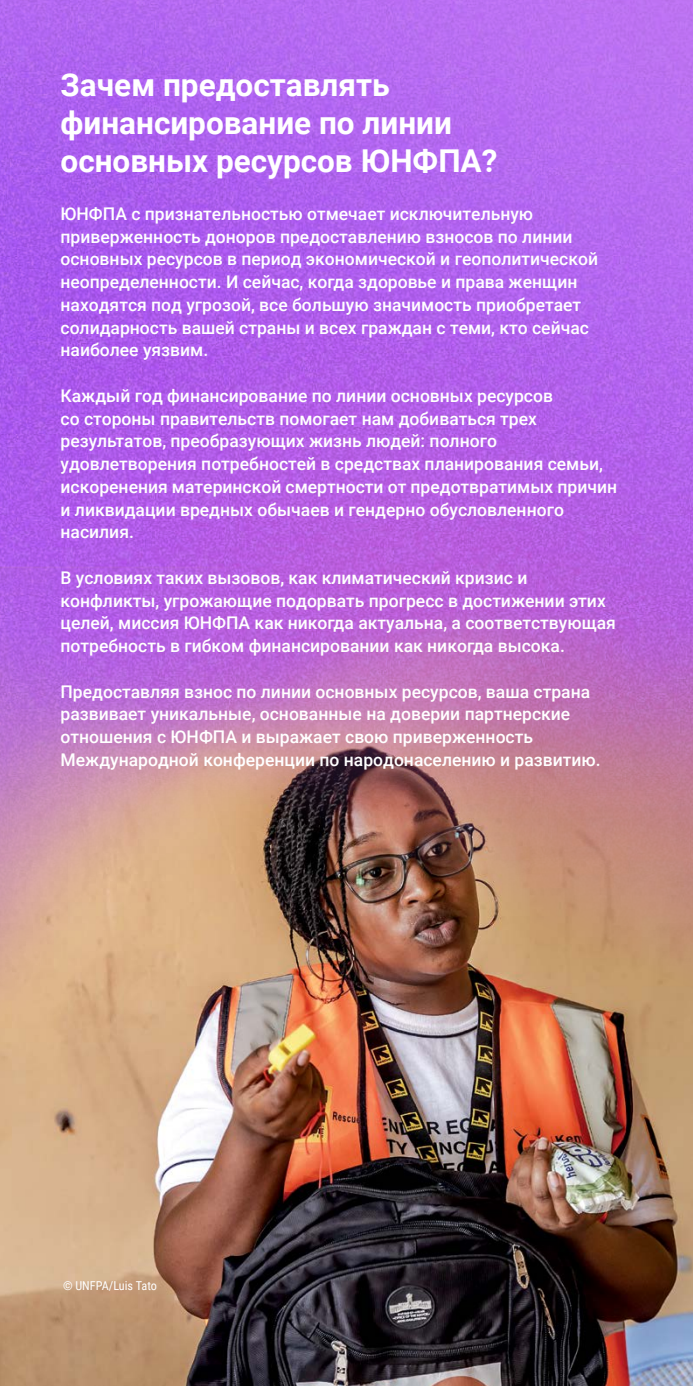
<style>
.page{position:relative;width:693px;height:1386px;background:#fff}
.page>*{position:absolute;margin:0;border:0;box-sizing:border-box;transform-origin:0 0}
.t1{font:700 31.5px/37.8px "Roboto";color:#fff}
.t2{font:500 17.5px/22.8px "Roboto";color:#fff}
.photocred{font:12.25px "Roboto Condensed";color:#fff}
</style>
<div class="page">
<img style="left:0;top:0;width:693px;height:566px">
<img style="left:0;top:566px;width:693px;height:820px">
<img style="left:532px;top:0;width:161px;height:241px">
<p class="t1" style="left:61px;top:65px;width:438px">Зачем предоставлять финансирование по линии основных ресурсов ЮНФПА?</p>
<p class="t2" style="left:61px;top:202px;width:539px">ЮНФПА с признательностью отмечает исключительную приверженность доноров предоставлению взносов по линии основных ресурсов в период экономической и геополитической неопределенности. И сейчас, когда здоровье и права женщин находятся под угрозой, все большую значимость приобретает солидарность вашей страны и всех граждан с теми, кто сейчас наиболее уязвим.</p>
<p class="t2" style="left:61px;top:384px;width:558px">Каждый год финансирование по линии основных ресурсов<br>со стороны правительств помогает нам добиваться трех результатов, преобразующих жизнь людей: полного удовлетворения потребностей в средствах планирования семьи, искоренения материнской смертности от предотвратимых причин и ликвидации вредных обычаев и гендерно обусловленного насилия.</p>
<p class="t2" style="left:61px;top:566px;width:557px">В условиях таких вызовов, как климатический кризис и конфликты, угрожающие подорвать прогресс в достижении этих целей, миссия ЮНФПА как никогда актуальна, а соответствующая потребность в гибком финансировании как никогда высока.</p>
<p class="t2" style="left:61px;top:679px;width:542px">Предоставляя взнос по линии основных ресурсов, ваша страна развивает уникальные, основанные на доверии партнерские отношения с ЮНФПА и выражает свою приверженность Международной конференции по народонаселению и развитию.</p>
<p class="photocred" style="left:63px;top:1278px;width:95px">© UNFPA/Luis Tato</p>
</div>
